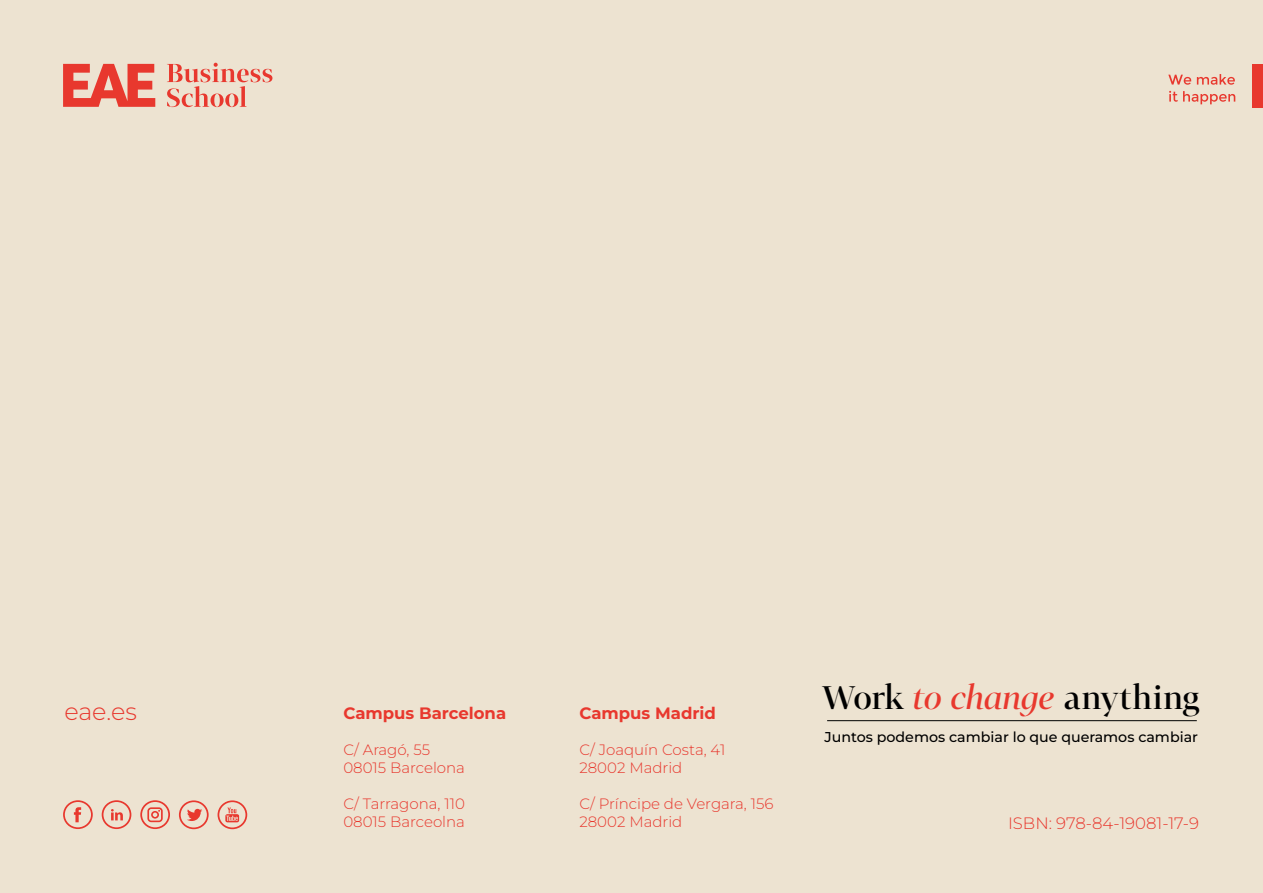
<style>
.page{position:relative;width:1263px;height:893px;background:#ede3d1}
.page>*{position:absolute;margin:0;border:0;box-sizing:border-box;transform-origin:0 0}
.t1{font:500 32.1px "Tabac G1";letter-spacing:-.01em;color:#000}
.t2{font:300 24px "Montserrat";color:#e8382e}
.t3{font:700 16.5px "Montserrat";color:#e8382e}
.t4{font:300 16.5px "Montserrat";color:#e8382e}
.t5{font:300 15px/18px "Montserrat";color:#e8382e}
.t6{font:500 14.25px "Montserrat";color:#000}
.s1{font-style:italic;color:#e8382e}
</style>
<div class="page">
<svg style="left:63px;top:64px;width:92px;height:43px"></svg>
<svg style="left:167px;top:63px;width:105px;height:44px"></svg>
<div style="left:1253px;top:65px;width:10px;height:43px;background:#e8382e"></div>
<svg style="left:1169px;top:91px;width:66px;height:13px"></svg>
<svg style="left:1168px;top:74px;width:67px;height:11px"></svg>
<hr style="left:827px;top:720px;width:370px;height:1px;background:#000">
<svg style="left:63px;top:800px;width:30px;height:29px"></svg>
<svg style="left:179px;top:800px;width:30px;height:29px"></svg>
<svg style="left:218px;top:800px;width:29px;height:29px"></svg>
<svg style="left:140px;top:800px;width:30px;height:29px"></svg>
<svg style="left:102px;top:800px;width:29px;height:29px"></svg>
<h2 class="t2" style="left:64px;top:695px;width:74px">eae.es</h2>
<p class="t3" style="left:343px;top:702px;width:164px">Campus Barcelona</p>
<p class="t5" style="left:343px;top:740px;width:123px">C/ Aragó, 55<br>08015 Barcelona</p>
<p class="t5" style="left:343px;top:794px;width:123px">C/ Tarragona, 110<br>08015 Barceolna</p>
<p class="t3" style="left:579px;top:702px;width:138px">Campus Madrid</p>
<p class="t5" style="left:579px;top:740px;width:147px">C/ Joaquín Costa, 41<br>28002 Madrid</p>
<p class="t5" style="left:579px;top:794px;width:196px">C/ Príncipe de Vergara, 156<br>28002 Madrid</p>
<h1 class="t1" style="left:822px;top:676px;width:380px">Work <span class="s1">to change</span> anything</h1>
<p class="t6" style="left:824px;top:728px;width:375px">Juntos podemos cambiar lo que queramos cambiar</p>
<p class="t4" style="left:1008px;top:812px;width:193px">ISBN: 978-84-19081-17-9</p>
</div>
